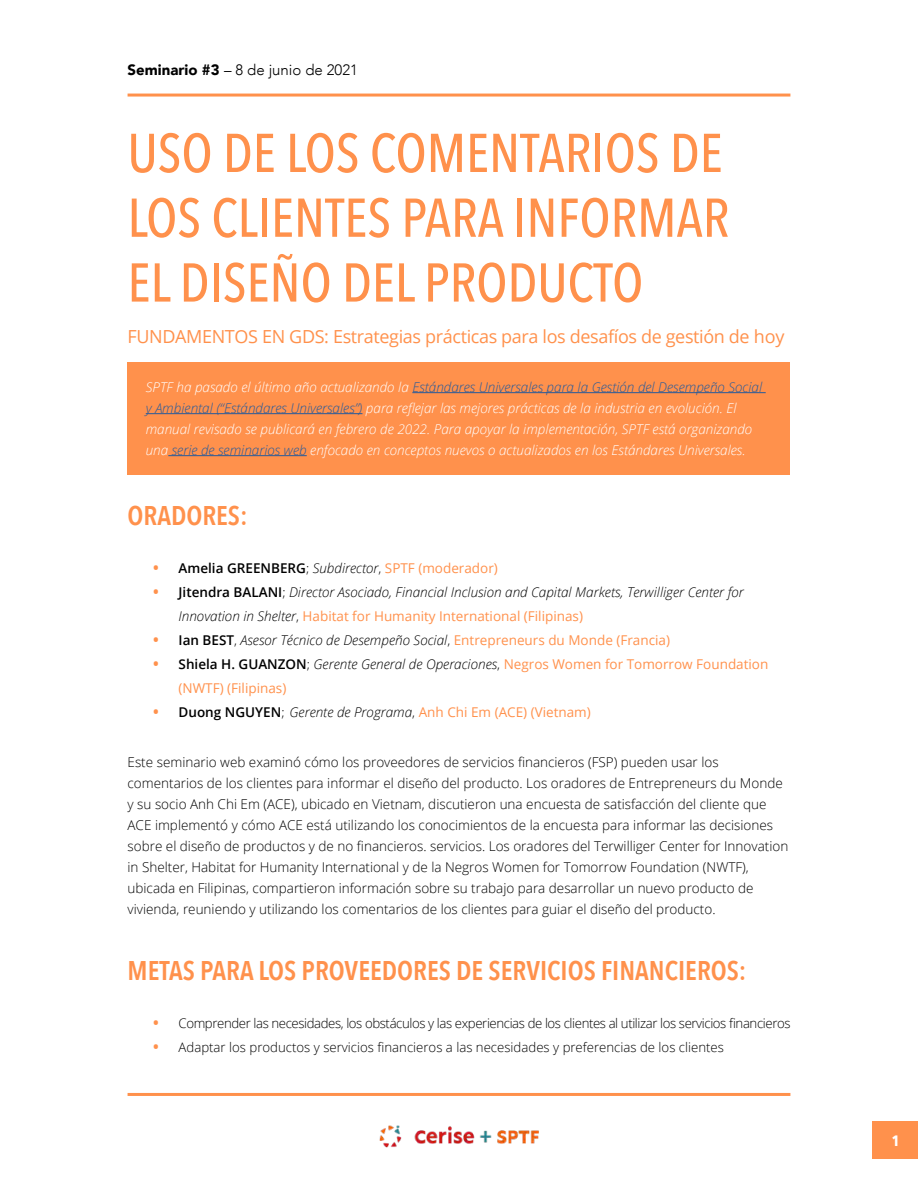
<style>
.page{position:relative;width:918px;height:1188px;background:#fff}
.page>*{position:absolute;margin:0;border:0;box-sizing:border-box;transform-origin:0 0}
.t1{font:500 54px/64.8px "Avenir Next Condensed";color:#ff914c}
.t2{font:600 27px "Avenir Next Condensed";color:#ff914c}
.t3{font:18px "Open Sans";letter-spacing:-.02em;color:#ff914c}
.t4{font:300 15px "Avenir";color:#000}
.t5{font:700 15px "Avenir Next Condensed";color:#fff}
.t6{font:300 13.5px/21px "Open Sans";color:#000}
.t7{font:italic 300 13.5px/21px "Open Sans";color:#fff}
.t8{font:italic 300 13.5px/24px "Open Sans";color:#000}
.t9{font:13.5px/24px "Open Sans";color:#ff914c}
.t10{font:600 13.5px "Open Sans";color:#000}
.t11{font:300 13.2px "Open Sans";letter-spacing:-.03em;color:#000}
.t12{font:300 13.2px "Open Sans";color:#000}
.s1{font-weight:900}
.s2{color:#275b9b}
.s3{font-weight:700;font-size:15px;color:#ff914c}
.s4{font-weight:300}
.s5{font-weight:300;font-style:italic}
.s6{font-weight:400;color:#ff914c}
.s7{font-weight:700;font-style:normal;font-size:15px;color:#ff914c}
.s8{font-weight:600;font-style:normal}
.s9{font-style:normal}
.s10{font-weight:400;font-style:normal;color:#ff914c}
.s11{font-weight:700;font-size:15px}
.s12{font-weight:600;color:#000}
.s13{font-weight:300;color:#000}
.s14{font-weight:300;font-style:italic;color:#000}
</style>
<div class="page">
<img style="left:379px;top:1125px;width:160px;height:23px">
<hr style="left:128px;top:94px;width:662px;height:3px;background:#ff914c">
<hr style="left:128px;top:1093px;width:662px;height:3px;background:#ff914c">
<div style="left:873px;top:1121px;width:45px;height:38px;background:#ff914c"></div>
<div style="left:128px;top:363px;width:662px;height:112px;background:#ff914c"></div>
<hr style="left:412px;top:392px;width:354px;height:1px;background:#275b9b">
<hr style="left:146px;top:413px;width:216px;height:1px;background:#275b9b">
<hr style="left:168px;top:455px;width:139px;height:1px;background:#275b9b">
<p class="t4" style="left:128px;top:60px;width:232px"><span class="s1">Seminario #3</span> – 8 de junio de 2021</p>
<h1 class="t1" style="left:128px;top:121px;width:603px">USO DE LOS COMENTARIOS DE<br>LOS CLIENTES PARA INFORMAR<br>EL DISEÑO DEL PRODUCTO</h1>
<h3 class="t3" style="left:128px;top:324px;width:659px">FUNDAMENTOS EN GDS: Estrategias prácticas para los desafíos de gestión de hoy</h3>
<p class="t7" style="left:146px;top:376px;width:618px">SPTF ha pasado el último año actualizando la <span class="s2">Estándares Universales para la Gestión del Desempeño Social y Ambiental (“Estándares Universales”)</span> para reflejar las mejores prácticas de la industria en evolución. El manual revisado se publicará en febrero de 2022. Para apoyar la implementación, SPTF está organizando una <span class="s2">serie de seminarios web</span> enfocado en conceptos nuevos o actualizados en los Estándares Universales.</p>
<h2 class="t2" style="left:128px;top:492px;width:122px">ORADORES:</h2>
<p class="t10" style="left:153px;top:558px;width:346px"><span class="s3">•</span> Amelia GREENBERG<span class="s4">;</span> <span class="s5">Subdirector</span><span class="s4">,</span> <span class="s6">SPTF (moderador)</span></p>
<p class="t8" style="left:179px;top:579px;width:567px;text-indent:-26px"><span class="s7">•</span> <span class="s8">Jitendra BALANI</span><span class="s9">;</span> Director Asociado, Financial Inclusion and Capital Markets, Terwilliger Center for<br>Innovation in Shelter<span class="s9">,</span> <span class="s10">Habitat for Humanity International (Filipinas)</span></p>
<p class="t8" style="left:153px;top:627px;width:518px"><span class="s7">•</span> <span class="s8">Ian BEST</span><span class="s9">,</span> Asesor Técnico de Desempeño Social<span class="s9">,</span> <span class="s10">Entrepreneurs du Monde (Francia)</span></p>
<p class="t9" style="left:179px;top:651px;width:591px;text-indent:-26px"><span class="s11">•</span> <span class="s12">Shiela H. GUANZON</span><span class="s13">;</span> <span class="s14">Gerente General de Operaciones</span><span class="s13">,</span> Negros Women for Tomorrow Foundation (NWTF) (Filipinas)</p>
<p class="t9" style="left:153px;top:699px;width:439px"><span class="s11">•</span> <span class="s12">Duong NGUYEN</span><span class="s13">;</span> <span class="s14">Gerente de Programa</span><span class="s13">,</span> Anh Chi Em (ACE) (Vietnam)</p>
<p class="t6" style="left:128px;top:751px;width:662px">Este seminario web examinó cómo los proveedores de servicios financieros (FSP) pueden usar los comentarios de los clientes para informar el diseño del producto. Los oradores de Entrepreneurs du Monde y su socio Anh Chi Em (ACE), ubicado en Vietnam, discutieron una encuesta de satisfacción del cliente que ACE implementó y cómo ACE está utilizando los conocimientos de la encuesta para informar las decisiones sobre el diseño de productos y de no financieros. servicios. Los oradores del Terwilliger Center for Innovation in Shelter, Habitat for Humanity International y de la Negros Women for Tomorrow Foundation (NWTF), ubicada en Filipinas, compartieron información sobre su trabajo para desarrollar un nuevo producto de vivienda, reuniendo y utilizando los comentarios de los clientes para guiar el diseño del producto.</p>
<h2 class="t2" style="left:128px;top:947px;width:620px">METAS PARA LOS PROVEEDORES DE SERVICIOS FINANCIEROS:</h2>
<p class="t11" style="left:153px;top:1014px;width:639px"><span class="s3">•</span> Comprender las necesidades, los obstáculos y las experiencias de los clientes al utilizar los servicios financieros</p>
<p class="t12" style="left:153px;top:1038px;width:572px"><span class="s3">•</span> Adaptar los productos y servicios financieros a las necesidades y preferencias de los clientes</p>
<p class="t5" style="left:892px;top:1132px;width:9px">1</p>
</div>
